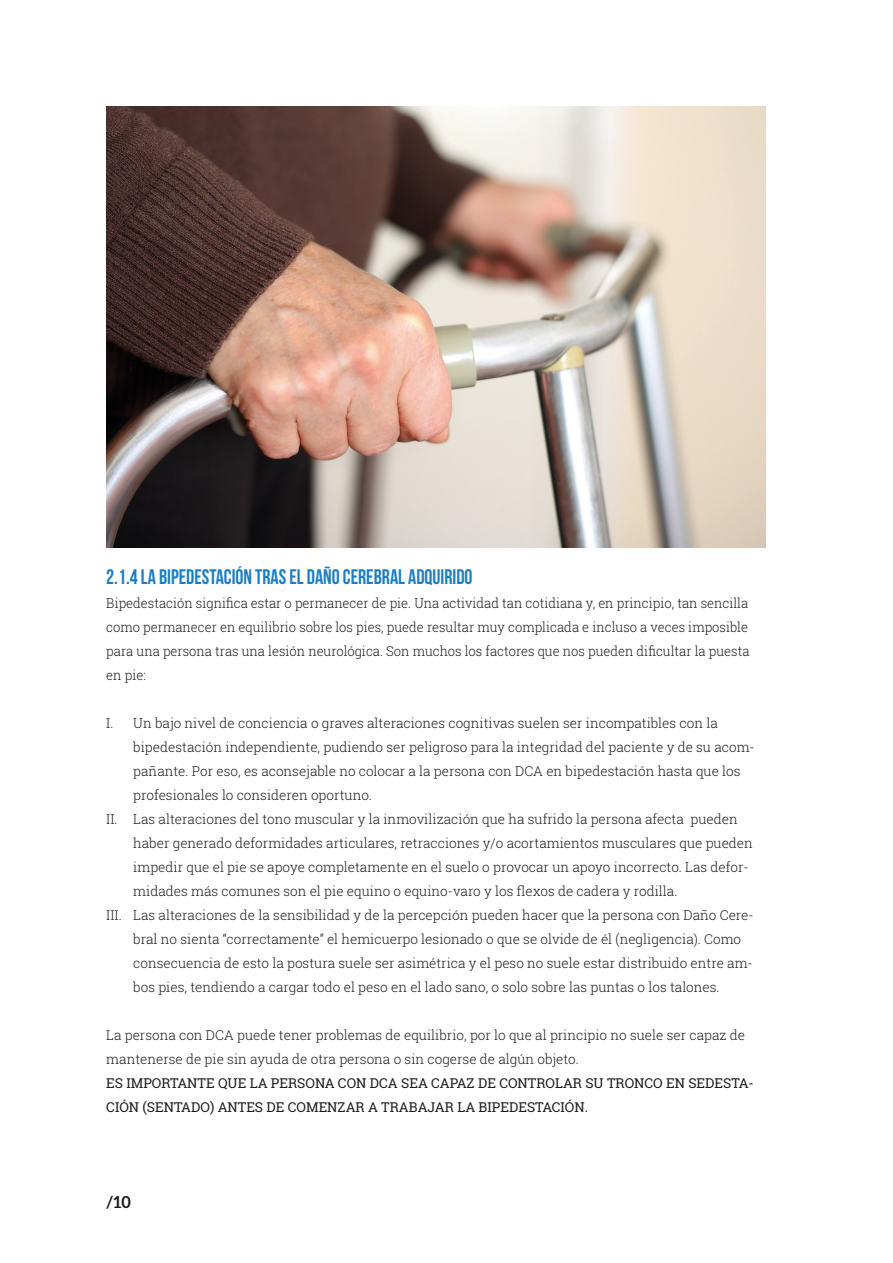
<style>
.page{position:relative;width:893px;height:1263px;background:#fff}
.page>*{position:absolute;margin:0;border:0;box-sizing:border-box;transform-origin:0 0}
.SUBTITULO{font:700 21px "Bebas Neue";color:#1c7ec2;scale:.96 1}
.t1{font:700 16.5px "Aleo";color:#1d1d1b}
.texto_booklet{font:300 13.5px/24px "Roboto Slab";color:#1d1d1b}
.texto_booklet-2{font:300 13.5px/24px "Roboto Slab";color:#1d1d1b;text-align:justify;scale:.96 1}
.texto_booklet-3{font:13.5px/24px "Roboto Slab";color:#1d1d1b}
</style>
<div class="page">
<img style="left:106px;top:106px;width:659px;height:442px">
<p class="SUBTITULO" style="left:106px;top:565px;width:383px">2.1.4 LA BIPEDESTACIÓN TRAS EL DAÑO CEREBRAL ADQUIRIDO</p>
<p class="texto_booklet-2" style="left:106px;top:591px;width:671px">Bipedestación significa estar o permanecer de pie. Una actividad tan cotidiana y, en principio, tan sencilla como permanecer en equilibrio sobre los pies, puede resultar muy complicada e incluso a veces imposible para una persona tras una lesión neurológica. Son muchos los factores que nos pueden dificultar la puesta en pie:</p>
<p class="texto_booklet" style="left:133px;top:711px;width:623px;text-indent:-27px">I. Un bajo nivel de conciencia o graves alteraciones cognitivas suelen ser incompatibles con la bipedestación independiente, pudiendo ser peligroso para la integridad del paciente y de su acom&shy;pañante. Por eso, es aconsejable no colocar a la persona con DCA en bipedestación hasta que los profesionales lo consideren oportuno.</p>
<p class="texto_booklet" style="left:133px;top:807px;width:621px;text-indent:-27px">II. Las alteraciones del tono muscular y la inmovilización que ha sufrido la persona afecta pueden haber generado deformidades articulares, retracciones y/o acortamientos musculares que pueden impedir que el pie se apoye completamente en el suelo o provocar un apoyo incorrecto. Las defor&shy;midades más comunes son el pie equino o equino-varo y los flexos de cadera y rodilla.</p>
<p class="texto_booklet" style="left:133px;top:903px;width:622px;text-indent:-27px">III. Las alteraciones de la sensibilidad y de la percepción pueden hacer que la persona con Daño Cere&shy;bral no sienta “correctamente” el hemicuerpo lesionado o que se olvide de él (negligencia). Como consecuencia de esto la postura suele ser asimétrica y el peso no suele estar distribuido entre am&shy;bos pies, tendiendo a cargar todo el peso en el lado sano, o solo sobre las puntas o los talones.</p>
<p class="texto_booklet" style="left:106px;top:1023px;width:640px">La persona con DCA puede tener problemas de equilibrio, por lo que al principio no suele ser capaz de mantenerse de pie sin ayuda de otra persona o sin cogerse de algún objeto.</p>
<p class="texto_booklet-3" style="left:106px;top:1071px;width:649px">ES IMPORTANTE QUE LA PERSONA CON DCA SEA CAPAZ DE CONTROLAR SU TRONCO EN SEDESTA-<br>CIÓN (SENTADO) ANTES DE COMENZAR A TRABAJAR LA BIPEDESTACIÓN.</p>
<p class="t1" style="left:106px;top:1193px;width:26px">/10</p>
</div>
